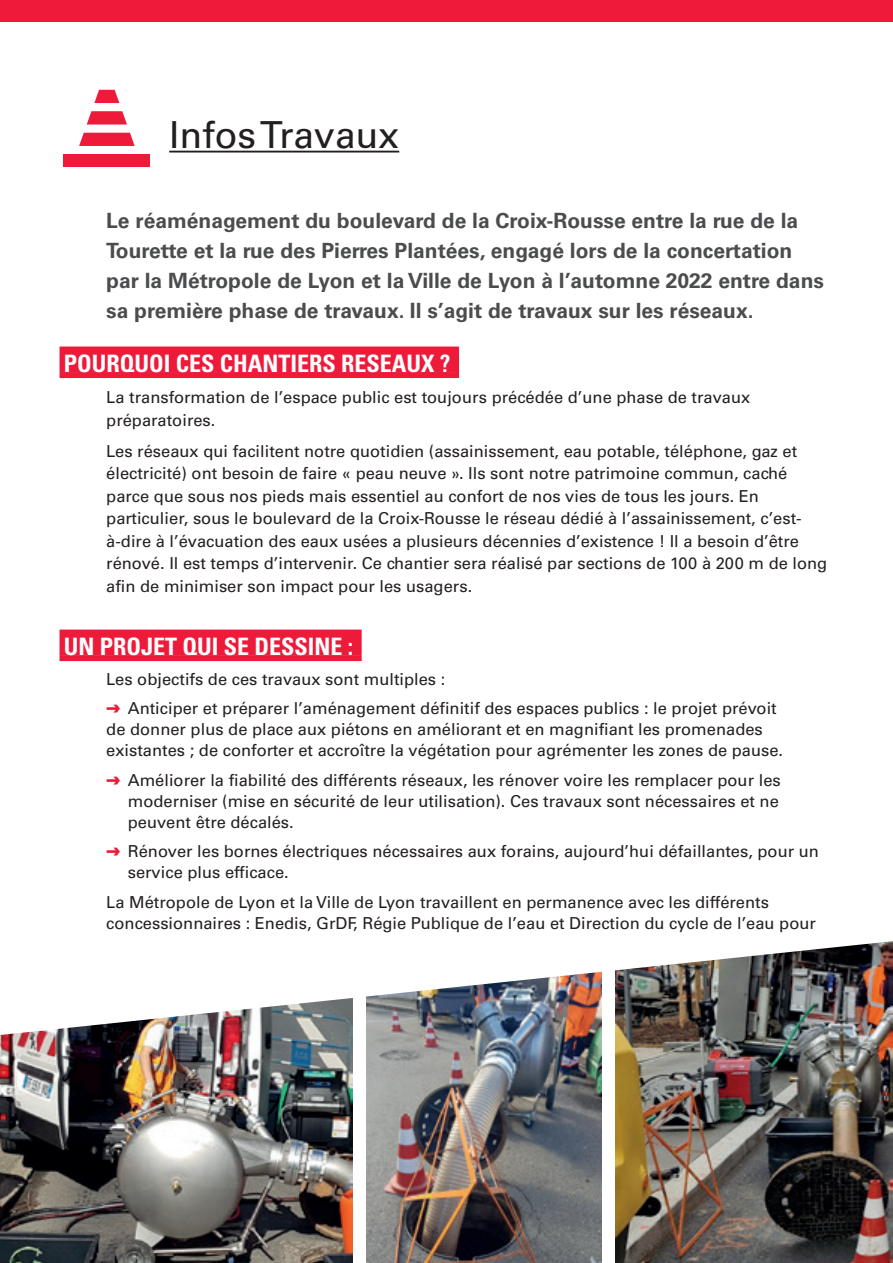
<style>
.page{position:relative;width:893px;height:1263px;background:#fff}
.page>*{position:absolute;margin:0;border:0;box-sizing:border-box;transform-origin:0 0}
.t1{font:37.2px "Univers";color:#231f20}
.Style_de_paragraphe_1{font:700 condensed 24px "Univers";color:#fff}
.t2{font:700 21px/30px "Univers";color:#4b4c4d}
.t3{font:16.5px/22.5px "Univers";color:#231f20}
.s1{font-family:"Elza";font-weight:700;font-size:21px;color:#ed1a3a}
</style>
<div class="page">
<div style="left:0;top:0;width:893px;height:21px;background:#ed1a3a"></div>
<img style="left:616px;top:1035px;width:276px;height:228px">
<img style="left:0;top:1035px;width:352px;height:228px">
<img style="left:366px;top:1035px;width:236px;height:228px">
<img style="left:1px;top:941px;width:892px;height:94px">
<div style="left:60px;top:346px;width:399px;height:26px;background:#ed1a3a"></div>
<div style="left:60px;top:372px;width:399px;height:6px;background:#ed1a3a"></div>
<div style="left:60px;top:630px;width:302px;height:25px;background:#ed1a3a"></div>
<div style="left:60px;top:655px;width:302px;height:6px;background:#ed1a3a"></div>
<hr style="left:169px;top:151px;width:230px;height:2px;background:#231f20">
<div style="left:64px;top:155px;width:86px;height:12px;background:#ed1a3a"></div>
<svg style="left:79px;top:133px;width:56px;height:13px"></svg>
<svg style="left:87px;top:111px;width:40px;height:13px"></svg>
<svg style="left:94px;top:90px;width:25px;height:13px"></svg>
<p class="t1" style="left:169px;top:113px;width:231px">Infos Travaux</p>
<p class="t2" style="left:106px;top:206px;width:719px">Le réaménagement du boulevard de la Croix-Rousse entre la rue de la Tourette et la rue des Pierres Plantées, engagé lors de la concertation par la Métropole de Lyon et la Ville de Lyon à l’automne 2022 entre dans sa première phase de travaux. Il s’agit de travaux sur les réseaux.</p>
<p class="Style_de_paragraphe_1" style="left:64px;top:349px;width:388px">POURQUOI CES CHANTIERS RESEAUX ?</p>
<p class="t3" style="left:106px;top:386px;width:645px">La transformation de l’espace public est toujours précédée d’une phase de travaux préparatoires.</p>
<p class="t3" style="left:106px;top:439px;width:723px">Les réseaux qui facilitent notre quotidien (assainissement, eau potable, téléphone, gaz et électricité) ont besoin de faire « peau neuve ». Ils sont notre patrimoine commun, caché parce que sous nos pieds mais essentiel au confort de nos vies de tous les jours. En particulier, sous le boulevard de la Croix-Rousse le réseau dédié à l’assainissement, c’est&shy;à-dire à l’évacuation des eaux usées a plusieurs décennies d’existence ! Il a besoin d’être rénové. Il est temps d’intervenir. Ce chantier sera réalisé par sections de 100 à 200 m de long afin de minimiser son impact pour les usagers.</p>
<p class="Style_de_paragraphe_1" style="left:64px;top:632px;width:291px">UN PROJET QUI SE DESSINE :</p>
<p class="t3" style="left:106px;top:668px;width:341px">Les objectifs de ces travaux sont multiples :</p>
<p class="t3" style="left:106px;top:698px;width:678px;line-height:21px"><span class="s1">→</span> Anticiper et préparer l’aménagement définitif des espaces publics : le projet prévoit de donner plus de place aux piétons en améliorant et en magnifiant les promenades existantes ; de conforter et accroître la végétation pour agrémenter les zones de pause.</p>
<p class="t3" style="left:128px;top:769px;width:654px;line-height:21px;text-align:justify;text-indent:-22px"><span class="s1">→</span> Améliorer la fiabilité des différents réseaux, les rénover voire les remplacer pour les moderniser (mise en sécurité de leur utilisation). Ces travaux sont nécessaires et ne peuvent être décalés.</p>
<p class="t3" style="left:128px;top:841px;width:693px;line-height:21px;text-indent:-22px"><span class="s1">→</span> Rénover les bornes électriques nécessaires aux forains, aujourd’hui défaillantes, pour un service plus efficace.</p>
<p class="t3" style="left:106px;top:891px;width:711px;line-height:21px">La Métropole de Lyon et la Ville de Lyon travaillent en permanence avec les différents concessionnaires : Enedis, GrDF, Régie Publique de l’eau et Direction du cycle de l’eau pour</p>
</div>
